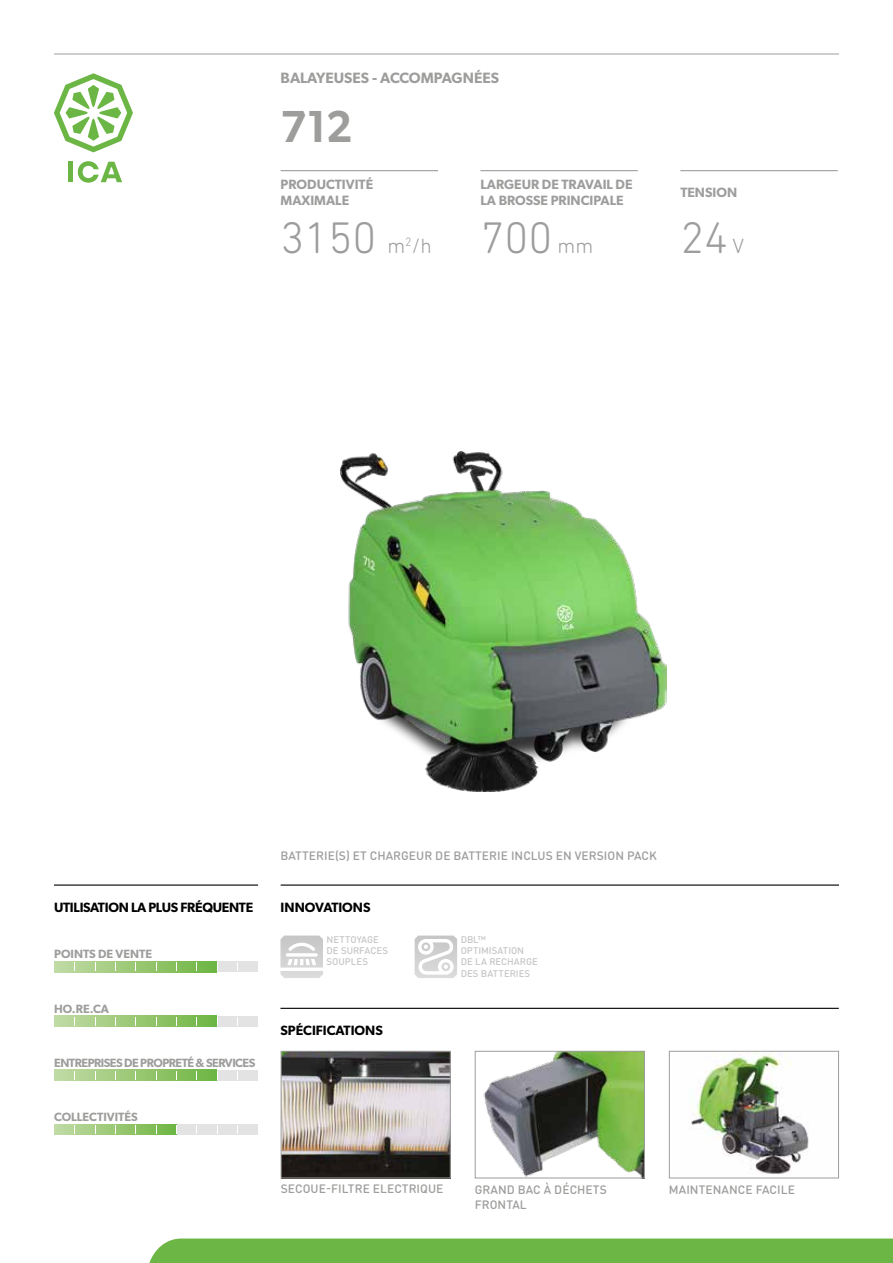
<style>
.page{position:relative;width:893px;height:1263px;background:#fff}
.page>*{position:absolute;margin:0;border:0;box-sizing:border-box;transform-origin:0 0}
.t1{font:300 45px "DIN Next Rounded LT Pro";color:#9d9d9c}
.t2{font:600 45px "Gibson";color:#9d9d9c;scale:.93 1}
.t3{font:600 15px "Gibson";color:#9d9d9c}
.t4{font:600 13.5px/16.2px "Gibson";color:#9d9d9c}
.t5{font:600 13.5px "Gibson";letter-spacing:-.02em;color:#000}
.t6{font:600 13.5px "Gibson";color:#000}
.t7{font:500 12px "DIN Round Pro";letter-spacing:.005em;color:#9d9d9c}
.t8{font:600 12px "Gibson";letter-spacing:-.03em;color:#9d9d9c}
.t9{font:600 12px "Gibson";color:#9d9d9c}
.t10{font:500 9.6px/11.2px "DIN Round Pro";letter-spacing:-.005em;color:#c6c6c6}
.s1{font-size:21px}
</style>
<div class="page">
<hr style="left:54px;top:54px;width:785px;height:1px;background:#9d9d9c">
<svg style="left:54px;top:73px;width:79px;height:79px"></svg>
<div style="left:68px;top:162px;width:5px;height:20px;background:#6bb644"></div>
<svg style="left:78px;top:161px;width:44px;height:22px"></svg>
<div style="left:149px;top:1238px;width:744px;height:25px;background:#6bb644"></div>
<hr style="left:281px;top:170px;width:157px;height:1px;background:#9d9d9c">
<hr style="left:480px;top:170px;width:158px;height:1px;background:#9d9d9c">
<hr style="left:680px;top:170px;width:158px;height:1px;background:#9d9d9c">
<hr style="left:281px;top:884px;width:558px;height:2px;background:#000">
<hr style="left:280px;top:1008px;width:559px;height:1px;background:#000">
<img style="left:341px;top:451px;width:325px;height:340px">
<hr style="left:54px;top:884px;width:204px;height:2px;background:#000">
<div style="left:54px;top:961px;width:204px;height:11px;background:#e3e3e3"></div>
<svg style="left:54px;top:961px;width:163px;height:11px;background:#9cca78"></svg>
<div style="left:54px;top:1070px;width:204px;height:10px;background:#e3e3e3"></div>
<svg style="left:54px;top:1070px;width:163px;height:10px;background:#9cca79"></svg>
<div style="left:54px;top:1016px;width:204px;height:10px;background:#e3e3e3"></div>
<svg style="left:54px;top:1016px;width:163px;height:10px;background:#9cca79"></svg>
<div style="left:54px;top:1124px;width:204px;height:11px;background:#e3e3e3"></div>
<svg style="left:54px;top:1124px;width:122px;height:11px"></svg>
<img style="left:688px;top:1053px;width:121px;height:121px">
<div style="left:669px;top:1051px;width:170px;height:127px;border:1px solid #9d9d9c"></div>
<img style="left:283px;top:1053px;width:166px;height:123px">
<div style="left:281px;top:1051px;width:170px;height:127px;border:1px solid #9d9d9c"></div>
<img style="left:483px;top:1053px;width:160px;height:123px">
<div style="left:475px;top:1051px;width:170px;height:127px;border:1px solid #9d9d9c"></div>
<svg style="left:415px;top:935px;width:42px;height:43px"></svg>
<svg style="left:280px;top:935px;width:43px;height:43px"></svg>
<p class="t3" style="left:281px;top:69px;width:220px">BALAYEUSES - ACCOMPAGNÉES</p>
<h1 class="t2" style="left:281px;top:100px;width:79px">712</h1>
<p class="t4" style="left:281px;top:176px;width:94px">PRODUCTIVITÉ<br>MAXIMALE</p>
<p class="t4" style="left:480px;top:176px;width:154px">LARGEUR DE TRAVAIL DE<br>LA BROSSE PRINCIPALE</p>
<p class="t4" style="left:680px;top:184px;width:58px">TENSION</p>
<h1 class="t1" style="left:281px;top:212px;width:314px">3150 <span class="s1">m</span><sup>2</sup><span class="s1">/h</span> 700 <span class="s1">mm</span></h1>
<h1 class="t1" style="left:680px;top:212px;width:65px">24<span class="s1">V</span></h1>
<p class="t5" style="left:54px;top:899px;width:201px">UTILISATION LA PLUS FRÉQUENTE</p>
<p class="t9" style="left:54px;top:947px;width:99px">POINTS DE VENTE</p>
<p class="t8" style="left:54px;top:1001px;width:56px">HO.RE.CA</p>
<p class="t8" style="left:54px;top:1055px;width:203px">ENTREPRISES DE PROPRETÉ &amp; SERVICES</p>
<p class="t9" style="left:54px;top:1109px;width:85px">COLLECTIVITÉS</p>
<p class="t7" style="left:280px;top:848px;width:378px">BATTERIE(S) ET CHARGEUR DE BATTERIE INCLUS EN VERSION PACK</p>
<p class="t6" style="left:281px;top:899px;width:91px">INNOVATIONS</p>
<p class="t10" style="left:327px;top:933px;width:63px">NETTOYAGE<br>DE SURFACES<br>SOUPLES</p>
<p class="t6" style="left:280px;top:1022px;width:104px">SPÉCIFICATIONS</p>
<p class="t10" style="left:461px;top:933px;width:79px">DBL™<br>OPTIMISATION<br>DE LA RECHARGE<br>DES BATTERIES</p>
<p class="t7" style="left:281px;top:1181px;width:164px">SECOUE-FILTRE ELECTRIQUE</p>
<p class="t7" style="left:475px;top:1181px;width:134px">GRAND BAC À DÉCHETS</p>
<p class="t7" style="left:669px;top:1181px;width:127px">MAINTENANCE FACILE</p>
<p class="t7" style="left:475px;top:1197px;width:54px">FRONTAL</p>
</div>
